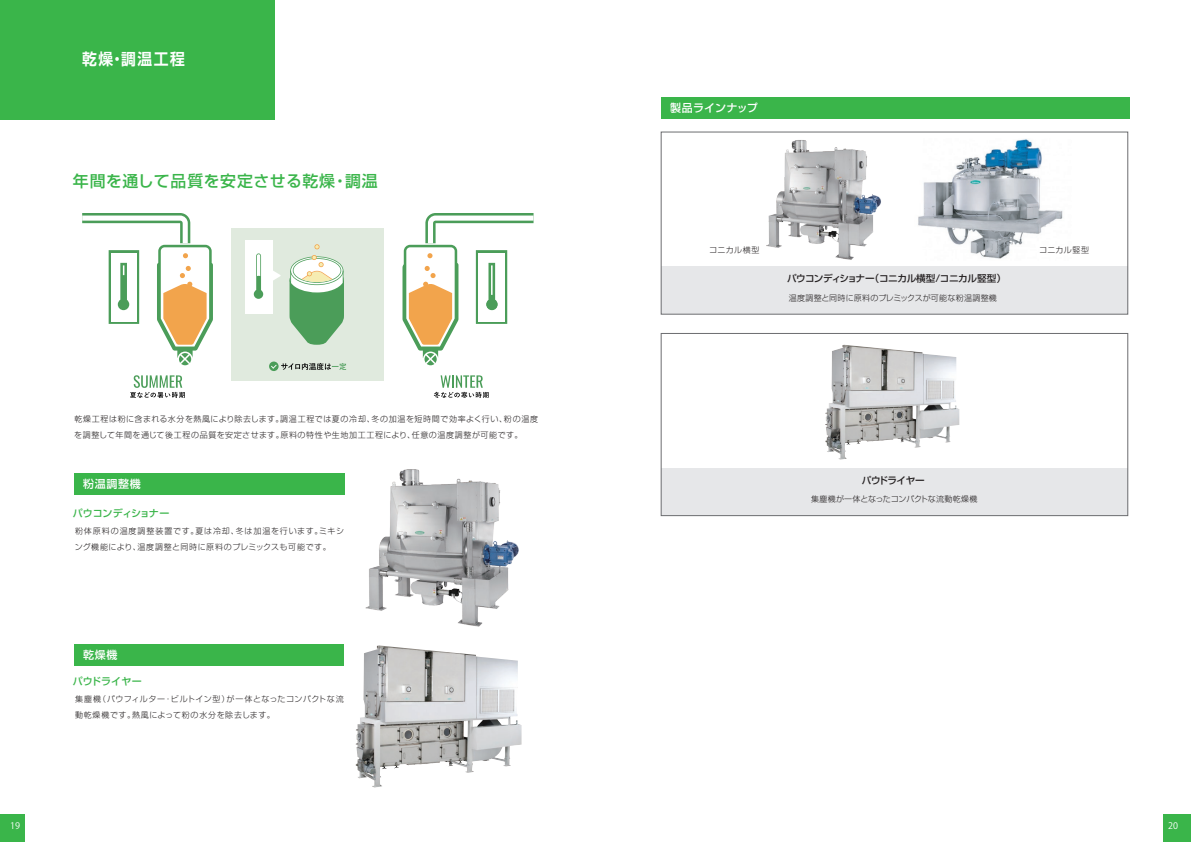
<style>
.page{position:relative;width:1191px;height:842px;background:#fff}
.page>*{position:absolute;margin:0;border:0;box-sizing:border-box;transform-origin:0 0}
.t1{font:500 15.9px "Shin Go Pr 6 N";letter-spacing:.03em;color:#3ab54a}
.t2{font:700 15.9px "Shin Go Pr 6 N De";letter-spacing:.1em;color:#fff;scale:.93 1}
.t3{font:500 11px "Shin Go Pr 6 N";letter-spacing:.06em;color:#fff}
.t4{font:500 11px "Shin Go Pr 6 N";color:#fff}
.t5{font:500 10px "Shin Go Pr 6 N";color:#3ab54a}
.t6{font:500 9.6px "Shin Go Pr 6 N";letter-spacing:-.045em;color:#231f20}
.t7{font:9px "Koz Go Pr 6 N";color:#fff}
.t8{font:300 8px/16px "Shin Go Pr 6 N";letter-spacing:.06em;color:#231f20}
.t9{font:300 8px/16px "Shin Go Pr 6 N";letter-spacing:.095em;color:#231f20}
.t10{font:300 8px "Shin Go Pr 6 N";letter-spacing:.03em;color:#231f20}
.t11{font:300 8px "Shin Go Pr 6 N";letter-spacing:.005em;color:#231f20}
</style>
<div class="page">
<div style="left:661px;top:267px;width:466px;height:47px;background:#e6e7e9"></div>
<div style="left:0;top:0;width:274px;height:119px;background:#3ab54a"></div>
<div style="left:74px;top:473px;width:270px;height:22px;background:#3ab54a"></div>
<div style="left:661px;top:97px;width:468px;height:22px;background:#3ab54a"></div>
<div style="left:661px;top:468px;width:466px;height:48px;background:#e6e7e9"></div>
<div style="left:661px;top:333px;width:467px;height:183px;border:1px solid #6c6d70"></div>
<div style="left:1163px;top:815px;width:28px;height:27px;background:#3ab54a"></div>
<div style="left:0;top:815px;width:25px;height:27px;background:#3ab54a"></div>
<div style="left:74px;top:645px;width:269px;height:21px;background:#3ab54a"></div>
<img style="left:365px;top:469px;width:154px;height:158px">
<img style="left:766px;top:140px;width:115px;height:120px">
<img style="left:355px;top:646px;width:129px;height:142px">
<img style="left:825px;top:345px;width:104px;height:115px">
<img style="left:918px;top:139px;width:145px;height:120px">
<svg style="left:130px;top:375px;width:55px;height:23px"></svg>
<svg style="left:82px;top:213px;width:131px;height:152px"></svg>
<svg style="left:434px;top:375px;width:54px;height:23px"></svg>
<svg style="left:402px;top:213px;width:131px;height:152px"></svg>
<div style="left:231px;top:228px;width:153px;height:153px;background:#e0eade"></div>
<svg style="left:269px;top:362px;width:9px;height:9px"></svg>
<svg style="left:271px;top:363px;width:75px;height:7px"></svg>
<svg style="left:314px;top:244px;width:5px;height:5px"></svg>
<div style="left:244px;top:240px;width:28px;height:73px;background:#fff"></div>
<svg style="left:254px;top:253px;width:9px;height:46px"></svg>
<svg style="left:272px;top:268px;width:9px;height:15px"></svg>
<svg style="left:289px;top:255px;width:55px;height:90px"></svg>
<h1 class="t2" style="left:82px;top:46px;width:112px">乾燥・調温工程</h1>
<h1 class="t1" style="left:73px;top:168px;width:306px">年間を通して品質を安定させる乾燥・調温</h1>
<p class="t8" style="left:74px;top:410px;width:465px">乾燥工程は粉に含まれる水分を熱風により除去します。調温工程では夏の冷却、冬の加温を短時間で効率よく行い、粉の温度を調整して年間を通じて後工程の品質を安定させます。原料の特性や生地加工工程により、任意の温度調整が可能です。</p>
<h2 class="t3" style="left:83px;top:475px;width:59px">粉温調整機</h2>
<p class="t5" style="left:73px;top:504px;width:98px">パウコンディショナー</p>
<p class="t9" style="left:75px;top:522px;width:271px">粉体原料の温度調整装置です。夏は冷却、冬は加温を行います。ミキシング機能により、温度調整と同時に原料のプレミックスも可能です。</p>
<h2 class="t3" style="left:83px;top:646px;width:36px">乾燥機</h2>
<p class="t5" style="left:73px;top:673px;width:71px">パウドライヤー</p>
<p class="t8" style="left:75px;top:690px;width:270px">集塵機（パウフィルター・ビルトイン型）が一体となったコンパクトな流動乾燥機です。熱風によって粉の水分を除去します。</p>
<h2 class="t4" style="left:670px;top:99px;width:89px">製品ラインナップ</h2>
<p class="t8" style="left:709px;top:241px;width:52px">コニカル横型</p>
<p class="t8" style="left:1039px;top:241px;width:52px">コニカル竪型</p>
<p class="t6" style="left:787px;top:271px;width:220px">パウコンディショナー（コニカル横型/コニカル竪型）</p>
<p class="t10" style="left:788px;top:291px;width:210px">温度調整と同時に原料のプレミックスが可能な粉温調整機</p>
<p class="t6" style="left:862px;top:472px;width:64px">パウドライヤー</p>
<p class="t11" style="left:811px;top:493px;width:168px">集塵機が一体となったコンパクトな流動乾燥機</p>
<p class="t7" style="left:10px;top:820px;width:11px">19</p>
<p class="t7" style="left:1168px;top:820px;width:11px">20</p>
</div>
